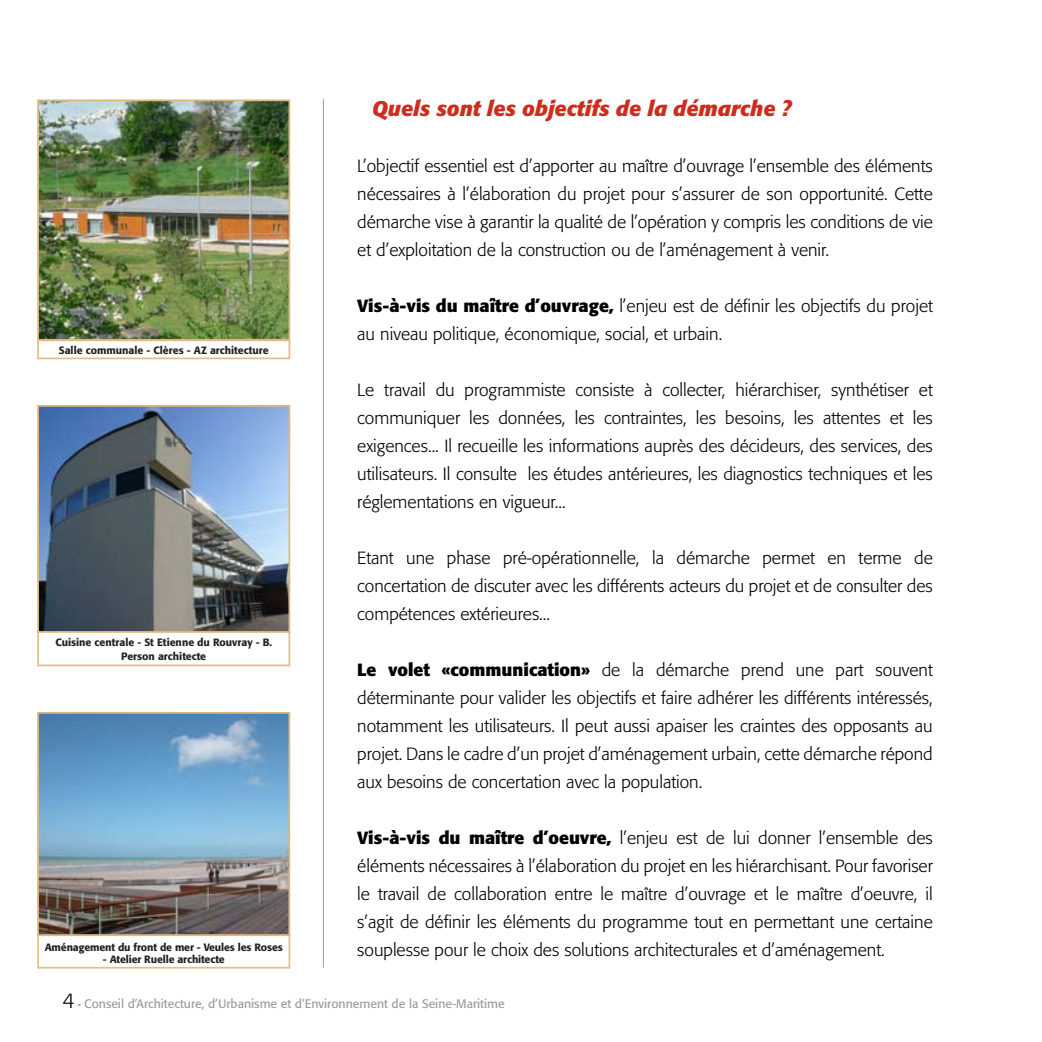
<style>
.page{position:relative;width:1042px;height:1042px;background:#fff}
.page>*{position:absolute;margin:0;border:0;box-sizing:border-box;transform-origin:0 0}
.t1{font:italic 700 21px "Formata";color:#ce2d1d}
.t2{font:300 17.5px/28px "Formata";color:#000;text-align:justify}
.t3{font:12.25px "Formata";color:#9c9d9f}
.t4{font:500 10.5px/14px "Formata";color:#000;text-align:center}
.s1{font-weight:700}
.s2{font-weight:300;font-size:21px;color:#000}
.s3{font-weight:300;font-size:10.5px;color:#000}
</style>
<div class="page">
<hr style="left:323px;top:99px;width:1px;height:868px;background:#9c9d9f">
<hr style="left:1041px;top:0;width:1px;height:33px;background:#dbb46b">
<img style="left:40px;top:102px;width:247px;height:236px">
<div style="left:37px;top:99px;width:253px;height:242px;border:2px solid #e0b67b"></div>
<div style="left:37px;top:339px;width:253px;height:20px;border:2px solid #e0b67b"></div>
<img style="left:40px;top:408px;width:247px;height:222px">
<div style="left:37px;top:405px;width:253px;height:228px;border:2px solid #e0b67b"></div>
<div style="left:37px;top:631px;width:253px;height:35px;border:2px solid #e0b67b"></div>
<img style="left:40px;top:715px;width:247px;height:218px">
<div style="left:37px;top:712px;width:253px;height:224px;border:2px solid #e0b67b"></div>
<div style="left:37px;top:934px;width:253px;height:34px;border:2px solid #e0b67b"></div>
<p class="t1" style="left:372px;top:95px;width:421px">Quels sont les objectifs de la démarche ?</p>
<p class="t2" style="left:357px;top:152px;width:577px">L’objectif essentiel est d’apporter au maître d’ouvrage l’ensemble des éléments nécessaires à l’élaboration du projet pour s’assurer de son opportunité. Cette démarche vise à garantir la qualité de l’opération y compris les conditions de vie et d’exploitation de la construction ou de l’aménagement à venir.</p>
<p class="t2" style="left:357px;top:292px;width:577px"><span class="s1">Vis-à-vis du maître d’ouvrage,</span> l’enjeu est de définir les objectifs du projet au niveau politique, économique, social, et urbain.</p>
<p class="t2" style="left:357px;top:376px;width:577px">Le travail du programmiste consiste à collecter, hiérarchiser, synthétiser et communiquer les données, les contraintes, les besoins, les attentes et les exigences... Il recueille les informations auprès des décideurs, des services, des utilisateurs. Il consulte les études antérieures, les diagnostics techniques et les réglementations en vigueur...</p>
<p class="t2" style="left:357px;top:544px;width:577px">Etant une phase pré-opérationnelle, la démarche permet en terme de concertation de discuter avec les différents acteurs du projet et de consulter des compétences extérieures...</p>
<p class="t2" style="left:357px;top:656px;width:577px"><span class="s1">Le volet «communication»</span> de la démarche prend une part souvent déterminante pour valider les objectifs et faire adhérer les différents intéressés, notamment les utilisateurs. Il peut aussi apaiser les craintes des opposants au projet. Dans le cadre d’un projet d’aménagement urbain, cette démarche répond aux besoins de concertation avec la population.</p>
<p class="t2" style="left:357px;top:824px;width:577px"><span class="s1">Vis-à-vis du maître d’oeuvre,</span> l’enjeu est de lui donner l’ensemble des éléments nécessaires à l’élaboration du projet en les hiérarchisant. Pour favoriser le travail de collaboration entre le maître d’ouvrage et le maître d’oeuvre, il s’agit de définir les éléments du programme tout en permettant une certaine souplesse pour le choix des solutions architecturales et d’aménagement.</p>
<p class="t4" style="left:59px;top:343px;width:211px">Salle communale - Clères - AZ architecture</p>
<p class="t4" style="left:55px;top:635px;width:218px">Cuisine centrale - St Etienne du Rouvray - B.<br>Person architecte</p>
<p class="t4" style="left:45px;top:940px;width:240px">Aménagement du front de mer - Veules les Roses</p>
<p class="t4" style="left:103px;top:952px;width:123px">- Atelier Ruelle architecte</p>
<p class="t3" style="left:63px;top:996px;width:444px"><span class="s2">4</span> <span class="s3">-</span> Conseil d’Architecture, d’Urbanisme et d’Environnement de la Seine-Maritime</p>
</div>
